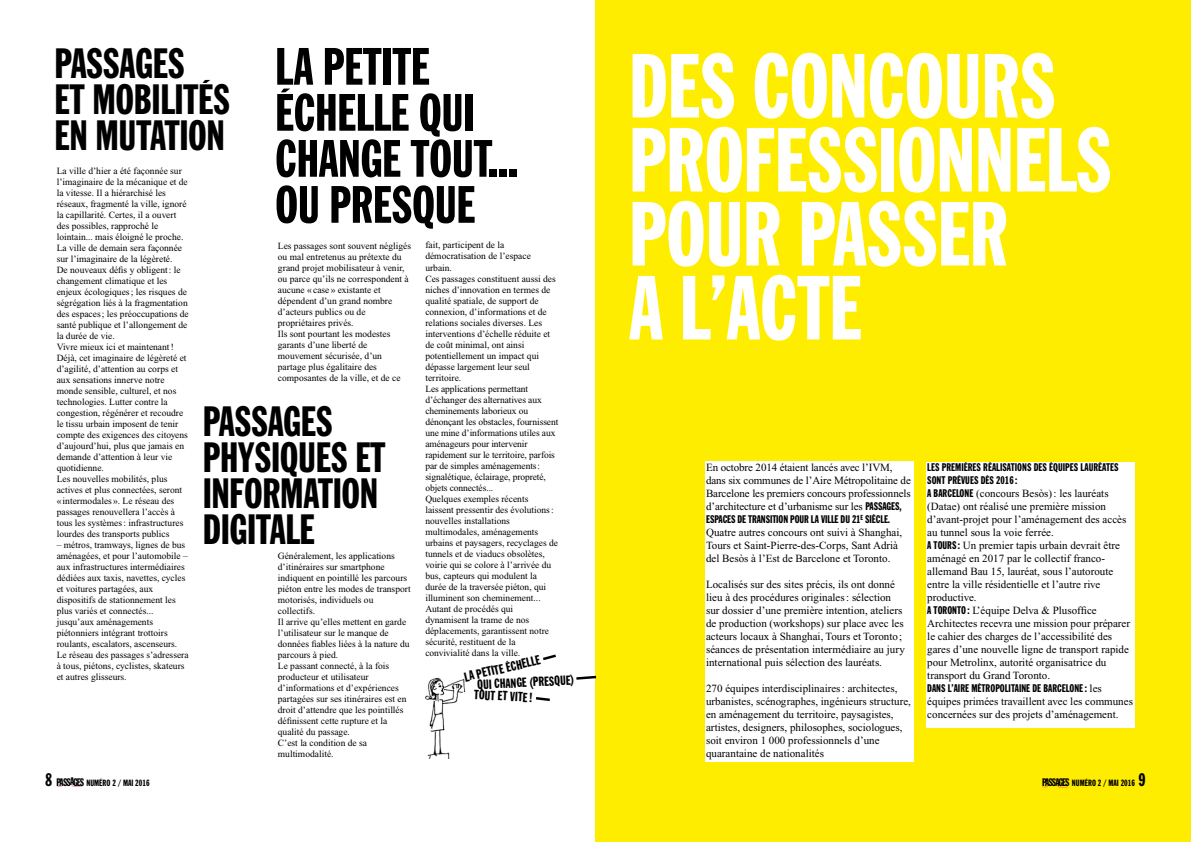
<style>
.page{position:relative;width:1191px;height:842px;background:#fff}
.page>*{position:absolute;margin:0;border:0;box-sizing:border-box;transform-origin:0 0}
.t1{font:700 90px/74px "Franklin Gothic Accents Shannon";color:#fff}
.t2{font:700 52px/46px "Franklin Gothic Accents Shannon";color:#000}
.t3{font:700 42px/36px "Franklin Gothic Accents Shannon";color:#000}
.t4{font:700 13.2px "Franklin Gothic Accents Shannon";color:#000}
.t5{font:11px/13px "Times New Roman";color:#000}
.t6{font:700 11px/13px "Franklin Gothic Accents Shannon";color:#000}
.t7{font:700 10.9px "Franklin Gothic Accents Shannon";color:#000}
.t8{font:9.5px/11px "Times New Roman";color:#000}
.t9{font:700 9px "Franklin Gothic Accents Shannon";color:#000}
.s1{font-size:18px}
.s2{font-size:10.9px}
.s3{font-family:"Franklin Gothic Accents Shannon";font-weight:700}
.s4{font-family:"Times New Roman";font-weight:400}
</style>
<div class="page">
<svg style="left:71px;top:784px;width:11px;height:3px"></svg>
<div style="left:595px;top:0;width:596px;height:842px;background:#ffed00"></div>
<div style="left:705px;top:461px;width:208px;height:300px;background:#fff"></div>
<div style="left:926px;top:462px;width:209px;height:265px;background:#fff"></div>
<img style="left:425px;top:678px;width:41px;height:81px">
<svg style="left:543px;top:654px;width:13px;height:7px"></svg>
<svg style="left:576px;top:675px;width:21px;height:5px"></svg>
<svg style="left:536px;top:697px;width:14px;height:4px"></svg>
<svg style="left:1042px;top:785px;width:6px;height:3px"></svg>
<svg style="left:1056px;top:785px;width:11px;height:3px"></svg>
<h3 class="t3" style="left:55px;top:45px;width:58px">PASSAGES<br>ET MOBILITÉS<br>EN MUTATIO</h3>
<h2 class="t2" style="left:275px;top:43px;width:66px">LA PETITE<br>ÉCHELLE</h2>
<h2 class="t2" style="left:275px;top:90px;width:245px;text-indent:144px">QUI<br>CHANGE TOUT...<br>OU PRESQUE</h2>
<h3 class="t3" style="left:207px;top:117px;width:20px">N</h3>
<p class="t8" style="left:57px;top:166px;width:134px">La ville d’hier a été façonnée sur l’imaginaire de la mécanique et de la vitesse. Il a hiérarchisé les réseaux, fragmenté la ville, ignoré la capillarité. Certes, il a ouvert des possibles, rapproché le lointain... mais éloigné le proche.<br>La ville de demain sera façonnée sur l’imaginaire de la légèreté.<br>De nouveaux défis y obligent: le changement climatique et les enjeux écologiques; les risques de ségrégation liés à la fragmentation des espaces; les préoccupations de santé publique et l’allongement de la durée de vie.<br>Vivre mieux ici et maintenant!<br>Déjà, cet imaginaire de légèreté et d’agilité, d’attention au corps et aux sensations innerve notre monde sensible, culturel, et nos technologies. Lutter contre la congestion, régénérer et recoudre le tissu urbain imposent de tenir compte des exigences des citoyens d’aujourd’hui, plus que jamais en demande d’attention à leur vie quotidienne.<br>Les nouvelles mobilités, plus actives et plus connectées, seront «intermodales ». Le réseau des passages renouvellera l’accès à tous les systèmes: infrastructures lourdes des transports publics</p>
<p class="t8" style="left:57px;top:540px;width:133px">– métros, tramways, lignes de bus aménagées, et pour l’automobile – aux infrastructures intermédiaires dédiées aux taxis, navettes, cycles et voitures partagées, aux dispositifs de stationnement les plus variés et connectés... jusqu’aux aménagements piétonniers intégrant trottoirs roulants, escalators, ascenseurs.<br>Le réseau des passages s’adressera à tous, piétons, cyclistes, skateurs et autres glisseurs.</p>
<p class="t8" style="left:278px;top:550px;width:134px">Généralement, les applications d’itinéraires sur smartphone indiquent en pointillé les parcours piéton entre les modes de transport motorisés, individuels ou collectifs.<br>Il arrive qu’elles mettent en garde l’utilisateur sur le manque de données fiables liées à la nature du parcours à pied.<br>Le passant connecté, à la fois producteur et utilisateur d’informations et d’expériences partagées sur ses itinéraires est en droit d’attendre que les pointillés définissent cette rupture et la qualité du passage.<br>C’est la condition de sa multimodalité.</p>
<p class="t8" style="left:278px;top:241px;width:135px">Les passages sont souvent négligés ou mal entretenus au prétexte du grand projet mobilisateur à venir, ou parce qu’ils ne correspondent à aucune «case » existante et dépendent d’un grand nombre d’acteurs publics ou de propriétaires privés.<br>Ils sont pourtant les modestes garants d’une liberté de mouvement sécurisée, d’un partage plus égalitaire des composantes de la ville, et de ce</p>
<p class="t8" style="left:425px;top:240px;width:135px">fait, participent de la démocratisation de l’espace urbain.<br>Ces passages constituent aussi des niches d’innovation en termes de qualité spatiale, de support de connexion, d’informations et de relations sociales diverses. Les interventions d’échelle réduite et de coût minimal, ont ainsi potentiellement un impact qui dépasse largement leur seul territoire.<br>Les applications permettant d’échanger des alternatives aux cheminements laborieux ou dénonçant les obstacles, fournissent une mine d’informations utiles aux aménageurs pour intervenir rapidement sur le territoire, parfois par de simples aménagements: signalétique, éclairage, propreté, objets connectés...<br>Quelques exemples récents laissent pressentir des évolutions: nouvelles installations multimodales, aménagements urbains et paysagers, recyclages de tunnels et de viaducs obsolètes, voirie qui se colore à l’arrivée du bus, capteurs qui modulent la durée de la traversée piéton, qui illuminent son cheminement...<br>Autant de procédés qui dynamisent la trame de nos déplacements, garantissent notre sécurité, restituent de la convivialité dans la ville.</p>
<h3 class="t3" style="left:203px;top:403px;width:17px">PASSAGES<br>PHYSIQUES</h3>
<h3 class="t3" style="left:355px;top:439px;width:16px">ET</h3>
<h3 class="t3" style="left:203px;top:475px;width:44px">INFORMATIO</h3>
<h3 class="t3" style="left:360px;top:475px;width:20px">N</h3>
<h3 class="t3" style="left:203px;top:511px;width:10px">DIGITALE</h3>
<h3 class="t4" style="left:463px;top:669px;width:79px;rotate:-13deg">LA PETITE ÉCHELL E</h3>
<h3 class="t4" style="left:477px;top:677px;width:98px;rotate:-3deg">QUI CHANGE (PRESQUE)</h3>
<h3 class="t4" style="left:474px;top:687px;width:60px;rotate:3deg">TOUT ET VITE!</h3>
<p class="t7" style="left:45px;top:775px;width:27px"><span class="s1">8</span>PS</p>
<p class="t9" style="left:59px;top:777px;width:92px"><span class="s2">AS AGES</span> NUMÉRO 2 / MAI 2016</p>
<h1 class="t1" style="left:629px;top:49px;width:277px">DES CONCOURS<br>PROFESSIO</h1>
<h1 class="t1" style="left:936px;top:123px;width:110px">NNELS</h1>
<h1 class="t1" style="left:629px;top:197px;width:38px">POUR</h1>
<h1 class="t1" style="left:798px;top:197px;width:36px">PASSER</h1>
<h1 class="t1" style="left:629px;top:271px;width:132px">A L’ACTE</h1>
<p class="t5" style="left:706px;top:461px;width:206px">En octobre 2014 étaient lancés avec l’IVM, dans six communes de l’Aire Métropolitaine de Barcelone les premiers concours professionnels d’architecture et d’urbanisme sur les <span class="s3">PASSAGES,</span></p>
<p class="t6" style="left:706px;top:512px;width:185px">ESPACES DE TRANSITION POUR LA VILLE DU 21<sup>E</sup> SIÈCLE.</p>
<p class="t5" style="left:706px;top:526px;width:198px">Quatre autres concours ont suivi à Shanghai,<br>Tours et Saint-Pierre-des-Corps, Sant Adrià del Besòs à l’Est de Barcelone et Toronto.</p>
<p class="t5" style="left:706px;top:578px;width:200px">Localisés sur des sites précis, ils ont donné lieu à des procédures originales: sélection sur dossier d’une première intention, ateliers de production (workshops) sur place avec les acteurs locaux à Shanghai, Tours et Toronto ; séances de présentation intermédiaire au jury international puis sélection des lauréats.</p>
<p class="t5" style="left:706px;top:682px;width:206px">270 équipes interdisciplinaires: architectes, urbanistes, scénographes, ingénieurs structure, en aménagement du territoire, paysagistes, artistes, designers, philosophes, sociologues, soit environ 1 000 professionnels d’une quarantaine de nationalités</p>
<p class="t6" style="left:927px;top:461px;width:193px">LES PREMIÈRES RÉALISATIONS DES ÉQUIPES LAURÉATES<br>SONT PRÉVUES DÈS 2016:</p>
<p class="t5" style="left:927px;top:487px;width:204px"><span class="s3">A BARCELONE</span> (concours Besòs): les lauréats (Datae) ont réalisé une première mission d’avant-projet pour l’aménagement des accès au tunnel sous la voie ferrée.<br><span class="s3">A TOURS :</span> Un premier tapis urbain devrait être aménagé en 2017 par le collectif franco&shy;allemand Bau 15, lauréat, sous l’autoroute entre la ville résidentielle et l’autre rive productive.<br><span class="s3">A TORONTO :</span> L’équipe Delva &amp; Plusoffice Architectes recevra une mission pour préparer le cahier des charges de l’accessibilité des gares d’une nouvelle ligne de transport rapide pour Metrolinx, autorité organisatrice du transport du Grand Toronto.</p>
<p class="t6" style="left:927px;top:682px;width:176px">DANS L’AIRE MÉTROPOLITAINE DE BARCELONE: <span class="s4">les</span></p>
<p class="t5" style="left:927px;top:695px;width:207px">équipes primées travaillent avec les communes concernées sur des projets d’aménagement.</p>
<p class="t9" style="left:1045px;top:777px;width:102px"><span class="s2">AS AGES</span> NUMÉRO 2 / MAI 2016 <span class="s1">9</span></p>
<p class="t7" style="left:1042px;top:776px;width:16px">P S</p>
</div>
